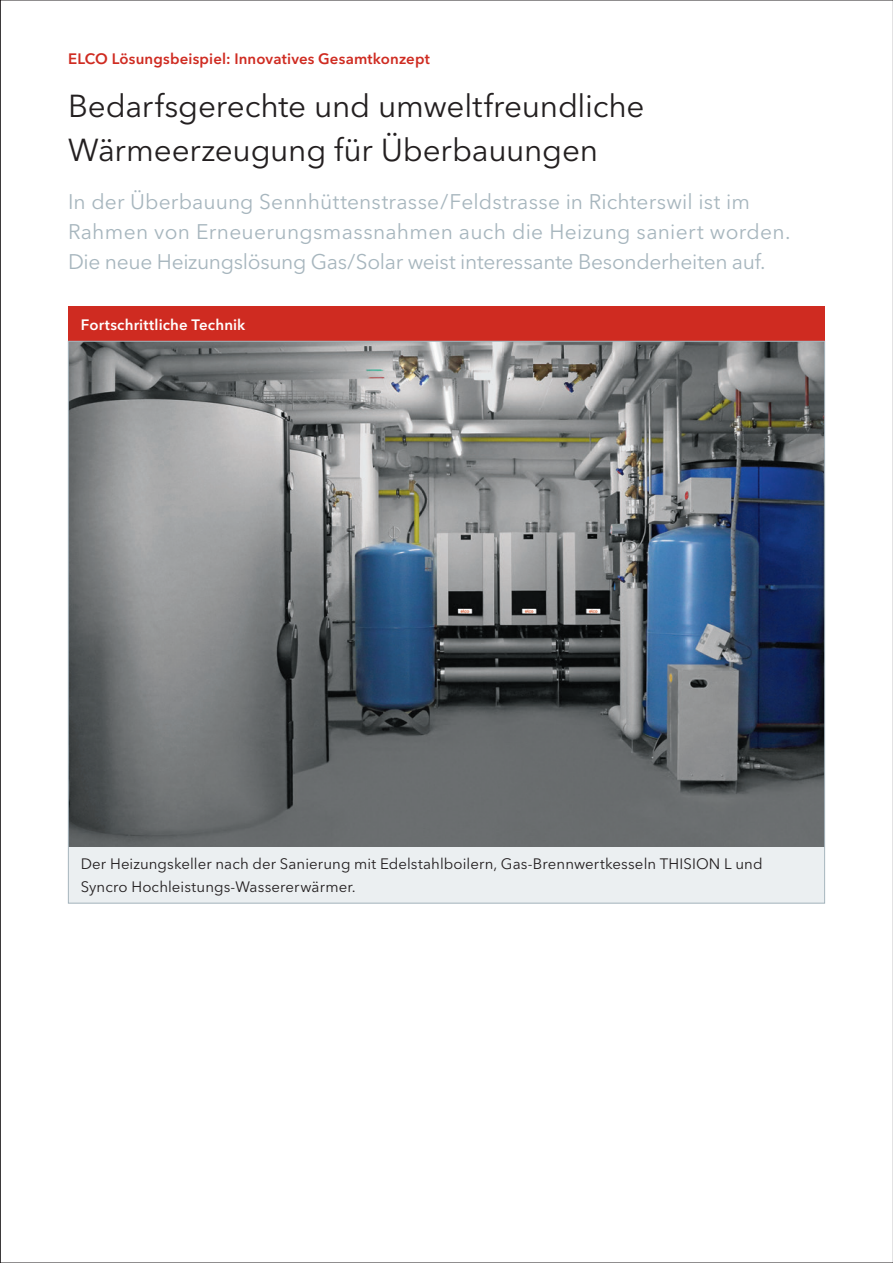
<style>
.page{position:relative;width:893px;height:1263px;background:#fff}
.page>*{position:absolute;margin:0;border:0;box-sizing:border-box;transform-origin:0 0}
.t1{font:31.5px/43.2px "Avenir Next LT Pro";letter-spacing:-.01em;color:#231f20}
.t2{font:21px/30px "Avenir Next LT Pro";letter-spacing:.005em;color:#a7b6be}
.t3{font:15px/22.5px "Avenir Next LT Pro";letter-spacing:.005em;color:#231f20}
.t4{font:600 15px "Avenir Next LT Pro";letter-spacing:.01em;color:#cf2b21}
.t5{font:600 15px "Avenir Next LT Pro";letter-spacing:.01em;color:#fff}
</style>
<div class="page">
<img style="left:70px;top:343px;width:753px;height:504px">
<div style="left:68px;top:307px;width:757px;height:34px;background:#cf2b21"></div>
<div style="left:68px;top:847px;width:757px;height:56px;background:#ebeff1"></div>
<p class="t4" style="left:68px;top:50px;width:363px">ELCO Lösungsbeispiel: Innovatives Gesamtkonzept</p>
<h1 class="t1" style="left:68px;top:85px;width:578px">Bedarfsgerechte und umweltfreundliche<br>Wärmeerzeugung für Überbauungen</h1>
<p class="t2" style="left:68px;top:187px;width:724px">In der Überbauung Sennhüttenstrasse/Feldstrasse in Richterswil ist im<br>Rahmen von Erneuerungsmassnahmen auch die Heizung saniert worden.<br>Die neue Heizungslösung Gas/Solar weist interessante Besonderheiten auf.</p>
<p class="t5" style="left:81px;top:315px;width:166px">Fortschrittliche Technik</p>
<p class="t3" style="left:81px;top:853px;width:683px">Der Heizungskeller nach der Sanierung mit Edelstahlboilern, Gas-Brennwertkesseln THISION L und<br>Syncro Hochleistungs-Wassererwärmer.</p>
</div>
